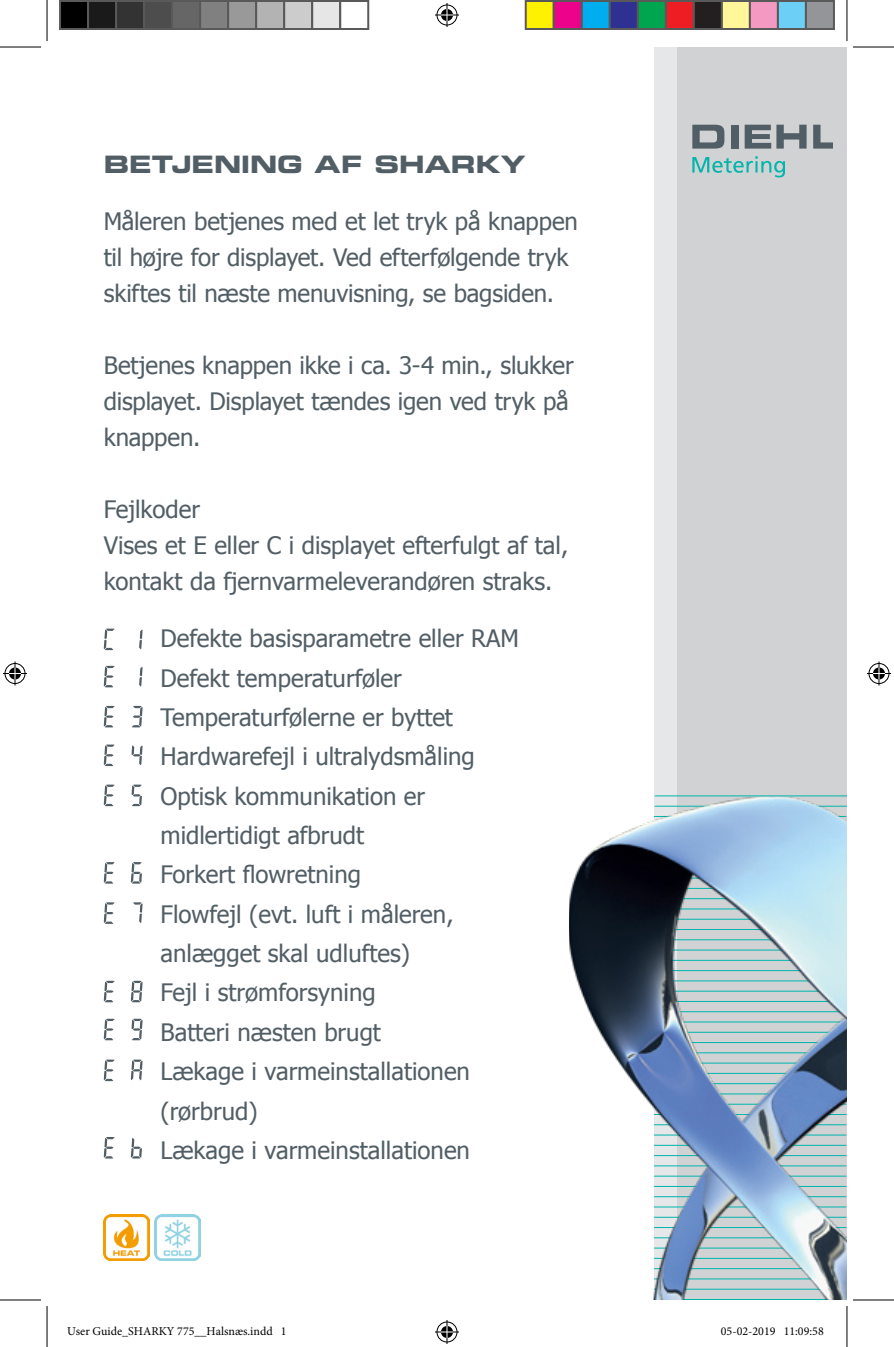
<style>
.page{position:relative;width:894px;height:1347px;background:#fff}
.page>*{position:absolute;margin:0;border:0;box-sizing:border-box;transform-origin:0 0}
.t1{font:24px "Tahoma";color:#525e65}
.t2{font:24px "Eurostile Bold Extended Two";color:#525e65}
.t3{font:12px "Minion Pro";color:#000}
</style>
<div class="page">
<div style="left:676px;top:47px;width:170px;height:750px;background:#d1d2d4"></div>
<div style="left:654px;top:47px;width:22px;height:1253px;background:#e6e7e9"></div>
<hr style="left:654px;top:795px;width:192px;height:1px;background:#00b5ac">
<svg style="left:692px;top:125px;width:32px;height:24px"></svg>
<div style="left:730px;top:125px;width:8px;height:24px;background:#525e65"></div>
<svg style="left:744px;top:125px;width:62px;height:24px"></svg>
<svg style="left:813px;top:125px;width:19px;height:24px"></svg>
<svg style="left:692px;top:156px;width:92px;height:21px;background:#9bcac9"></svg>
<img style="left:569px;top:797px;width:277px;height:503px">
<img style="left:104px;top:1215px;width:45px;height:45px">
<img style="left:155px;top:1215px;width:45px;height:45px">
<svg style="left:139px;top:629px;width:3px;height:20px"></svg>
<svg style="left:104px;top:629px;width:11px;height:21px"></svg>
<svg style="left:139px;top:667px;width:3px;height:20px"></svg>
<svg style="left:104px;top:666px;width:11px;height:21px"></svg>
<svg style="left:132px;top:706px;width:10px;height:21px"></svg>
<svg style="left:104px;top:706px;width:11px;height:21px"></svg>
<svg style="left:131px;top:745px;width:11px;height:20px"></svg>
<svg style="left:104px;top:745px;width:11px;height:21px"></svg>
<svg style="left:131px;top:785px;width:11px;height:21px"></svg>
<svg style="left:104px;top:785px;width:11px;height:21px"></svg>
<svg style="left:131px;top:862px;width:11px;height:22px"></svg>
<svg style="left:104px;top:862px;width:11px;height:22px"></svg>
<svg style="left:133px;top:902px;width:9px;height:21px"></svg>
<svg style="left:104px;top:902px;width:11px;height:22px"></svg>
<svg style="left:131px;top:981px;width:11px;height:21px"></svg>
<svg style="left:104px;top:981px;width:11px;height:21px"></svg>
<svg style="left:131px;top:1019px;width:11px;height:21px"></svg>
<svg style="left:104px;top:1019px;width:11px;height:21px"></svg>
<svg style="left:131px;top:1060px;width:11px;height:20px"></svg>
<svg style="left:104px;top:1060px;width:11px;height:21px"></svg>
<svg style="left:131px;top:1138px;width:11px;height:20px"></svg>
<svg style="left:104px;top:1137px;width:11px;height:21px"></svg>
<hr style="left:0;top:47px;width:30px;height:1px;background:#000">
<hr style="left:863px;top:47px;width:30px;height:1px;background:#000">
<hr style="left:0;top:1300px;width:30px;height:1px;background:#000">
<hr style="left:863px;top:1300px;width:30px;height:1px;background:#000">
<hr style="left:47px;top:0;width:1px;height:30px;background:#000">
<hr style="left:47px;top:1317px;width:1px;height:30px;background:#000">
<hr style="left:846px;top:0;width:1px;height:30px;background:#000">
<hr style="left:846px;top:1317px;width:1px;height:30px;background:#000">
<hr style="left:5px;top:47px;width:36px;height:1px;background:#000">
<hr style="left:852px;top:47px;width:36px;height:1px;background:#000">
<hr style="left:5px;top:1300px;width:36px;height:1px;background:#000">
<hr style="left:852px;top:1300px;width:36px;height:1px;background:#000">
<hr style="left:47px;top:5px;width:1px;height:36px;background:#000">
<hr style="left:47px;top:1306px;width:1px;height:36px;background:#000">
<hr style="left:846px;top:5px;width:1px;height:36px;background:#000">
<hr style="left:846px;top:1306px;width:1px;height:36px;background:#000">
<svg style="left:435px;top:3px;width:24px;height:24px"></svg>
<svg style="left:435px;top:1320px;width:24px;height:24px"></svg>
<svg style="left:3px;top:661px;width:24px;height:24px"></svg>
<svg style="left:867px;top:661px;width:23px;height:24px"></svg>
<div style="left:60px;top:1px;width:28px;height:28px;background:#000"></div>
<div style="left:59px;top:0;width:30px;height:30px;border:2px solid #595959"></div>
<div style="left:88px;top:1px;width:28px;height:28px;background:#1a1a1a"></div>
<div style="left:87px;top:0;width:30px;height:30px;border:2px solid #595959"></div>
<div style="left:116px;top:1px;width:28px;height:28px;background:#333"></div>
<div style="left:115px;top:0;width:30px;height:30px;border:2px solid #595959"></div>
<div style="left:144px;top:1px;width:28px;height:28px;background:#4d4d4d"></div>
<div style="left:143px;top:0;width:30px;height:30px;border:2px solid #595959"></div>
<div style="left:172px;top:1px;width:28px;height:28px;background:#666"></div>
<div style="left:171px;top:0;width:30px;height:30px;border:2px solid #595959"></div>
<div style="left:200px;top:1px;width:28px;height:28px;background:#808080"></div>
<div style="left:199px;top:0;width:30px;height:30px;border:2px solid #595959"></div>
<div style="left:228px;top:1px;width:28px;height:28px;background:#999"></div>
<div style="left:227px;top:0;width:30px;height:30px;border:2px solid #595959"></div>
<div style="left:256px;top:1px;width:28px;height:28px;background:#b3b3b3"></div>
<div style="left:255px;top:0;width:30px;height:30px;border:2px solid #595959"></div>
<div style="left:284px;top:1px;width:28px;height:28px;background:#ccc"></div>
<div style="left:283px;top:0;width:30px;height:30px;border:2px solid #595959"></div>
<div style="left:312px;top:1px;width:28px;height:28px;background:#e6e6e6"></div>
<div style="left:311px;top:0;width:30px;height:30px;border:2px solid #595959"></div>
<div style="left:339px;top:0;width:30px;height:30px;border:2px solid #595959"></div>
<div style="left:525px;top:1px;width:28px;height:28px;background:#fff101"></div>
<div style="left:524px;top:0;width:30px;height:30px;border:2px solid #595959"></div>
<div style="left:553px;top:1px;width:28px;height:28px;background:#ed028c"></div>
<div style="left:552px;top:0;width:30px;height:30px;border:2px solid #595959"></div>
<div style="left:581px;top:1px;width:28px;height:28px;background:#00aeef"></div>
<div style="left:580px;top:0;width:30px;height:30px;border:2px solid #595959"></div>
<div style="left:609px;top:1px;width:28px;height:28px;background:#2e3092"></div>
<div style="left:608px;top:0;width:30px;height:30px;border:2px solid #595959"></div>
<div style="left:637px;top:1px;width:28px;height:28px;background:#00a54f"></div>
<div style="left:636px;top:0;width:30px;height:30px;border:2px solid #595959"></div>
<div style="left:665px;top:1px;width:28px;height:28px;background:#ee1d23"></div>
<div style="left:664px;top:0;width:30px;height:30px;border:2px solid #595959"></div>
<div style="left:693px;top:1px;width:28px;height:28px;background:#231f20"></div>
<div style="left:692px;top:0;width:30px;height:30px;border:2px solid #595959"></div>
<div style="left:721px;top:1px;width:28px;height:28px;background:#fff79a"></div>
<div style="left:720px;top:0;width:30px;height:30px;border:2px solid #595959"></div>
<div style="left:749px;top:1px;width:28px;height:28px;background:#f499c2"></div>
<div style="left:748px;top:0;width:30px;height:30px;border:2px solid #595959"></div>
<div style="left:777px;top:1px;width:28px;height:28px;background:#6bcff6"></div>
<div style="left:776px;top:0;width:30px;height:30px;border:2px solid #595959"></div>
<div style="left:805px;top:1px;width:28px;height:28px;background:#939598"></div>
<div style="left:804px;top:0;width:30px;height:30px;border:2px solid #595959"></div>
<div style="left:720px;top:1327px;width:6px;height:8px;border:1px solid #fff;border-radius:50%"></div>
<svg style="left:721px;top:1327px;width:5px;height:8px"></svg>
<p class="t2" style="left:104px;top:148px;width:423px">BETJENING AF SHARKY</p>
<p class="t1" style="left:104px;top:205px;width:475px">Måleren betjenes med et let tryk på knappen</p>
<p class="t1" style="left:104px;top:241px;width:466px">til højre for displayet. Ved efterfølgende tryk</p>
<p class="t1" style="left:104px;top:277px;width:451px">skiftes til næste menuvisning, se bagsiden.</p>
<p class="t1" style="left:104px;top:349px;width:471px">Betjenes knappen ikke i ca. 3-4 min., slukker</p>
<p class="t1" style="left:104px;top:385px;width:466px">displayet. Displayet tændes igen ved tryk på</p>
<p class="t1" style="left:104px;top:421px;width:98px">knappen.</p>
<p class="t1" style="left:104px;top:493px;width:98px">Fejlkoder</p>
<p class="t1" style="left:104px;top:529px;width:466px">Vises et E eller C i displayet efterfulgt af tal,</p>
<p class="t1" style="left:104px;top:565px;width:450px">kontakt da fjernvarmeleverandøren straks.</p>
<p class="t1" style="left:160px;top:623px;width:360px">Defekte basisparametre eller RAM</p>
<p class="t1" style="left:160px;top:662px;width:243px">Defekt temperaturføler</p>
<p class="t1" style="left:160px;top:701px;width:294px">Temperaturfølerne er byttet</p>
<p class="t1" style="left:160px;top:741px;width:316px">Hardwarefejl i ultralydsmåling</p>
<p class="t1" style="left:160px;top:780px;width:266px">Optisk kommunikation er</p>
<p class="t1" style="left:160px;top:819px;width:205px">midlertidigt afbrudt</p>
<p class="t1" style="left:160px;top:859px;width:202px">Forkert flowretning</p>
<p class="t1" style="left:160px;top:898px;width:294px">Flowfejl (evt. luft i måleren,</p>
<p class="t1" style="left:160px;top:937px;width:251px">anlægget skal udluftes)</p>
<p class="t1" style="left:160px;top:977px;width:217px">Fejl i strømforsyning</p>
<p class="t1" style="left:160px;top:1016px;width:222px">Batteri næsten brugt</p>
<p class="t1" style="left:160px;top:1055px;width:311px">Lækage i varmeinstallationen</p>
<p class="t1" style="left:160px;top:1095px;width:99px">(rørbrud)</p>
<p class="t1" style="left:160px;top:1134px;width:311px">Lækage i varmeinstallationen</p>
<p class="t3" style="left:67px;top:1323px;width:221px">User Guide_SHARKY 775__Halsnæs.indd 1</p>
<p class="t3" style="left:720px;top:1323px;width:104px">05-02-2019 11:09:58</p>
</div>
